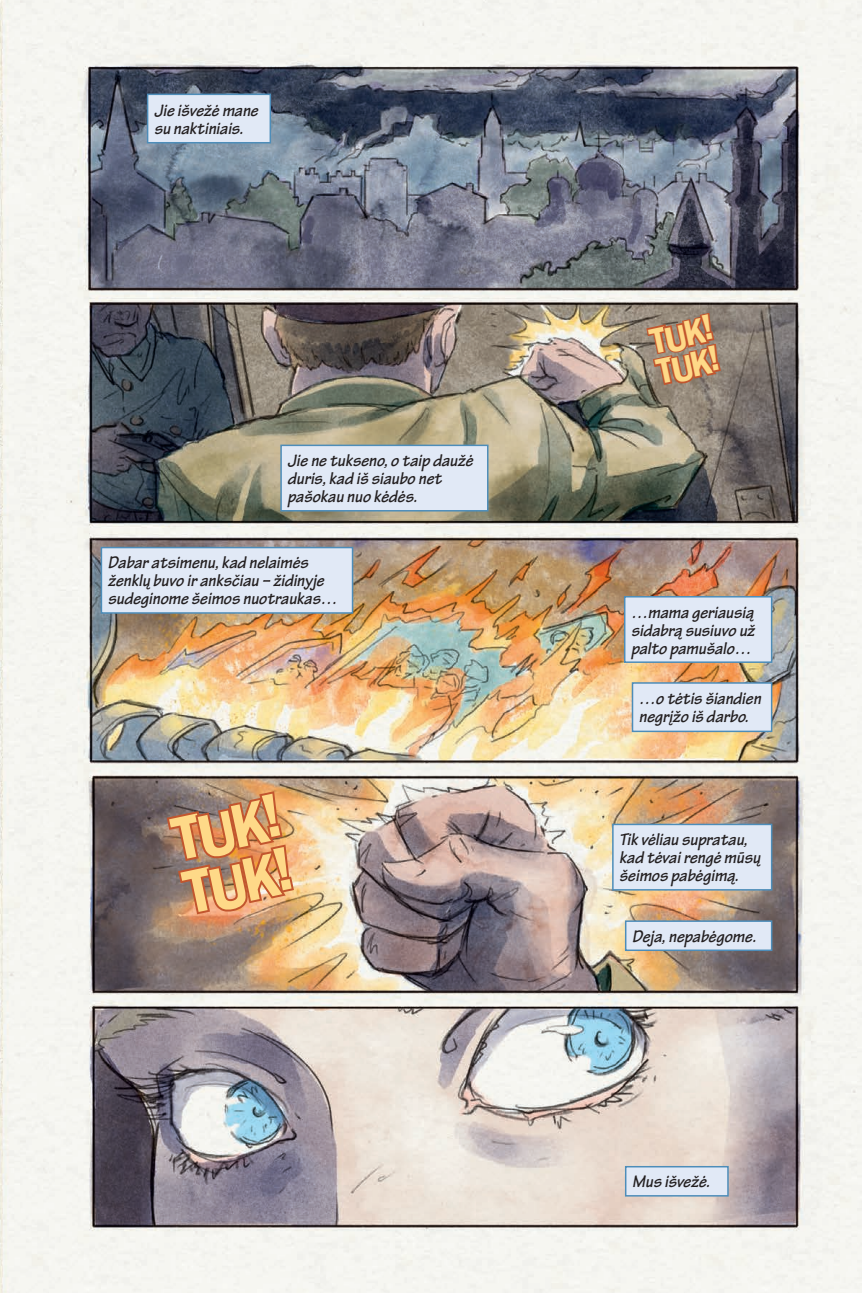
<style>
.page{position:relative;width:862px;height:1293px;background:#fff}
.page>*{position:absolute;margin:0;border:0;box-sizing:border-box;transform-origin:0 0}
.t1{font:600 63.4px "Franklin Gothic";color:#fed988;scale:.92 1}
.t2{font:600 36.6px "Franklin Gothic";color:#fed988;scale:.92 1}
.tekstas{font:italic 700 18px/18px "Tekton Pro";color:#231f20}
</style>
<div class="page">
<img style="left:0;top:0;width:862px;height:1293px">
<div style="left:101px;top:547px;width:251px;height:66px;background:#e1e9f6"></div>
<div style="left:101px;top:547px;width:252px;height:67px;border:2px solid #4d8db9"></div>
<div style="left:281px;top:445px;width:207px;height:66px;background:#e1e9f6"></div>
<div style="left:280px;top:444px;width:208px;height:67px;border:2px solid #4d8db9"></div>
<div style="left:148px;top:94px;width:122px;height:49px;background:#e1e9f6"></div>
<div style="left:147px;top:94px;width:124px;height:49px;border:2px solid #4d8db9"></div>
<div style="left:625px;top:597px;width:146px;height:65px;background:#e1e9f6"></div>
<div style="left:624px;top:596px;width:148px;height:67px;border:2px solid #4d8db9"></div>
<div style="left:632px;top:683px;width:139px;height:48px;background:#e1e9f6"></div>
<div style="left:632px;top:682px;width:140px;height:50px;border:2px solid #4d8db9"></div>
<div style="left:613px;top:824px;width:158px;height:66px;background:#e1e9f6"></div>
<div style="left:612px;top:823px;width:160px;height:67px;border:2px solid #4d8db9"></div>
<div style="left:626px;top:921px;width:145px;height:29px;background:#e1e9f6"></div>
<div style="left:625px;top:920px;width:147px;height:31px;border:2px solid #4d8db9"></div>
<div style="left:626px;top:1166px;width:102px;height:29px;background:#e1e9f6"></div>
<div style="left:625px;top:1166px;width:104px;height:30px;border:2px solid #4d8db9"></div>
<svg style="left:644px;top:311px;width:79px;height:76px;background:#a3735c"></svg>
<img style="left:164px;top:789px;width:132px;height:127px">
<p class="tekstas" style="left:154px;top:101px;width:106px">Jie išvežė mane su naktiniais.</p>
<p class="tekstas" style="left:287px;top:452px;width:187px">Jie ne tukseno, o taip daužė duris, kad iš siaubo net pašokau nuo kėdės.</p>
<p class="tekstas" style="left:108px;top:554px;width:231px">Dabar atsimenu, kad nelaimės ženklų buvo ir anksčiau – židinyje sudeginome šeimos nuotraukas…</p>
<p class="t1" style="left:165px;top:801px;width:120px;rotate:-12deg">TUK!</p>
<p class="t1" style="left:177px;top:855px;width:120px;rotate:-12deg">TUK!</p>
<p class="t2" style="left:646px;top:319px;width:70px;rotate:-12deg">TUK!</p>
<p class="t2" style="left:652px;top:350px;width:70px;rotate:-12deg">TUK!</p>
<p class="tekstas" style="left:631px;top:603px;width:125px;text-align:justify">…mama geriausią sidabrą susiuvo už palto pamušalo…</p>
<p class="tekstas" style="left:639px;top:690px;width:123px">…o tėtis šiandien negrįžo iš darbo.</p>
<p class="tekstas" style="left:619px;top:831px;width:142px">Tik vėliau supratau, kad tėvai rengė mūsų šeimos pabėgimą.</p>
<p class="tekstas" style="left:632px;top:927px;width:125px">Deja, nepabėgome.</p>
<p class="tekstas" style="left:632px;top:1173px;width:79px">Mus išvežė.</p>
</div>
